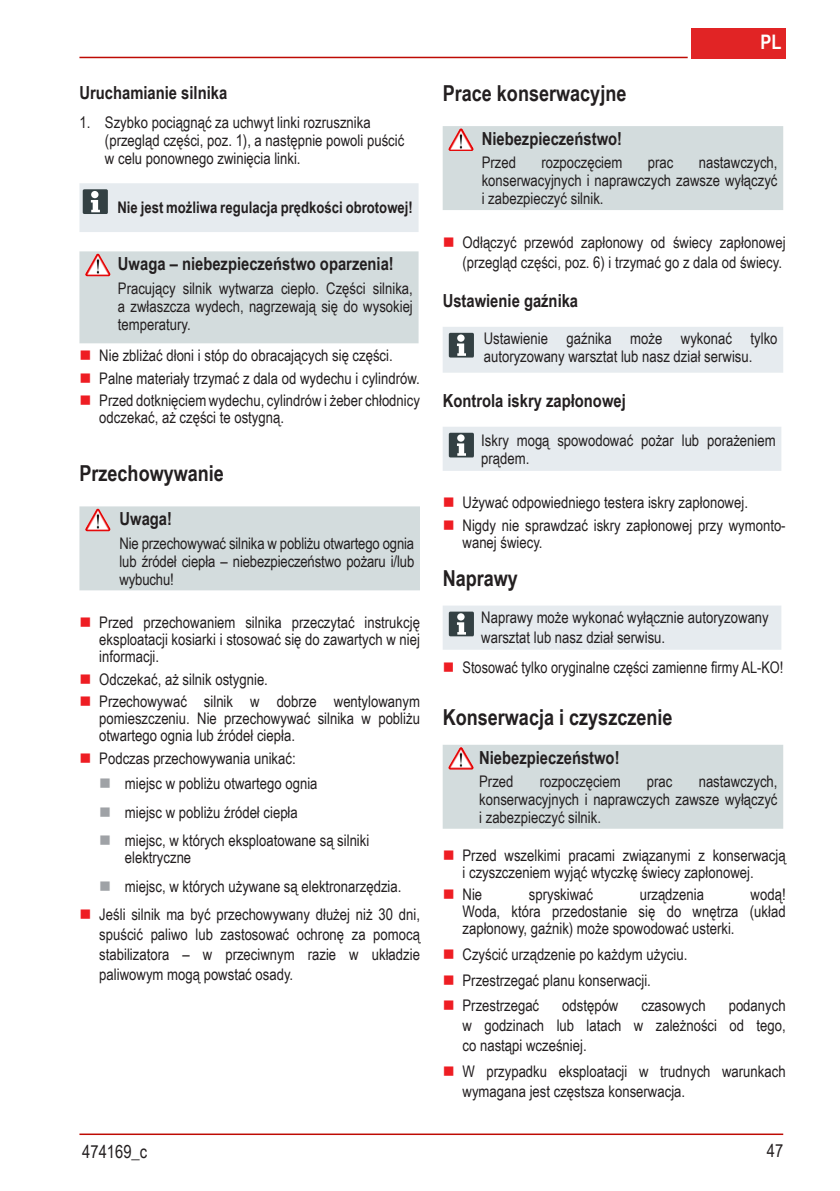
<style>
.page{position:relative;width:840px;height:1191px;background:#fff}
.page>*{position:absolute;margin:0;border:0;box-sizing:border-box;transform-origin:0 0}
.Überschrift_1{font:700 22px "Arial Narrow";color:#231f20}
.t1{font:700 20px "Arial Narrow";color:#fff}
.Hinweistext_Fett{font:700 18px "Arial Narrow";color:#231f20}
.Überschrift_2{font:700 18px "Arial Narrow";color:#231f20}
.t2{font:18px "Arial Narrow";color:#231f20}
.Hinweistext{font:16px/18px "Arial Narrow";color:#231f20}
.Hinweistext-2{font:700 16px "Arial Narrow";color:#231f20}
</style>
<div class="page">
<div style="left:691px;top:28px;width:94px;height:30px;background:#e12425"></div>
<hr style="left:79px;top:57px;width:608px;height:1px;background:#be0a03">
<hr style="left:79px;top:1133px;width:703px;height:2px;background:#be0a03">
<div style="left:79px;top:183px;width:339px;height:49px;background:#e6ebef"></div>
<div style="left:91px;top:191px;width:7px;height:7px;background:#fff;border-radius:50%"></div>
<div style="left:79px;top:251px;width:339px;height:92px;background:#d3dcdd"></div>
<img style="left:85px;top:254px;width:25px;height:22px">
<div style="left:79px;top:506px;width:341px;height:84px;background:#d3dcdd"></div>
<img style="left:85px;top:508px;width:25px;height:23px">
<div style="left:442px;top:126px;width:340px;height:84px;background:#d3dcdd"></div>
<img style="left:448px;top:128px;width:25px;height:23px">
<div style="left:443px;top:327px;width:339px;height:46px;background:#e6ebef"></div>
<div style="left:457px;top:334px;width:7px;height:8px;background:#fff;border-radius:50%"></div>
<div style="left:443px;top:427px;width:338px;height:44px;background:#e6ebef"></div>
<div style="left:457px;top:434px;width:7px;height:8px;background:#fff;border-radius:50%"></div>
<div style="left:443px;top:605px;width:338px;height:44px;background:#e6ebef"></div>
<div style="left:457px;top:613px;width:7px;height:7px;background:#fff;border-radius:50%"></div>
<div style="left:442px;top:745px;width:340px;height:83px;background:#d3dcdd"></div>
<img style="left:448px;top:747px;width:25px;height:22px">
<p class="Überschrift_2" style="left:79px;top:79px;width:149px">Uruchamianie silnika</p>
<p class="Hinweistext" style="left:105px;top:113px;width:300px;text-indent:-26px">1. Szybko pociągnąć za uchwyt linki rozrusznika (przegląd części, poz. 1), a następnie powoli puścić w celu ponownego zwinięcia linki.</p>
<p class="Hinweistext-2" style="left:117px;top:196px;width:297px">Nie jest możliwa regulacja prędkości obrotowej!</p>
<p class="Hinweistext_Fett" style="left:118px;top:250px;width:277px">Uwaga – niebezpieczeństwo oparzenia!</p>
<p class="Hinweistext" style="left:118px;top:278px;width:296px;text-align:justify">Pracujący silnik wytwarza ciepło. Części silnika, a zwłaszcza wydech, nagrzewają się do wysokiej temperatury.</p>
<p class="Hinweistext" style="left:99px;top:345px;width:295px">Nie zbliżać dłoni i stóp do obracających się części.</p>
<p class="Hinweistext" style="left:99px;top:368px;width:322px">Palne materiały trzymać z dala od wydechu i cylindrów.</p>
<p class="Hinweistext" style="left:99px;top:391px;width:322px;line-height:17px">Przed dotknięciem wydechu, cylindrów i żeber chłodnicy odczekać, aż części te ostygną.</p>
<p class="Überschrift_1" style="left:79px;top:457px;width:146px">Przechowywanie</p>
<p class="Hinweistext_Fett" style="left:119px;top:505px;width:54px">Uwaga!</p>
<p class="Hinweistext" style="left:119px;top:533px;width:296px;text-align:justify">Nie przechowywać silnika w pobliżu otwartego ognia lub źródeł ciepła – niebezpieczeństwo pożaru i/lub wybuchu!</p>
<p class="Hinweistext" style="left:99px;top:613px;width:322px;line-height:17px;text-align:justify">Przed przechowaniem silnika przeczytać instrukcję eksploatacji kosiarki i stosować się do zawartych w niej informacji.</p>
<p class="Hinweistext" style="left:99px;top:669px;width:170px">Odczekać, aż silnik ostygnie.</p>
<p class="Hinweistext" style="left:99px;top:692px;width:322px;line-height:17px;text-align:justify">Przechowywać silnik w dobrze wentylowanym pomieszczeniu. Nie przechowywać silnika w pobliżu otwartego ognia lub źródeł ciepła.</p>
<p class="Hinweistext" style="left:99px;top:748px;width:198px">Podczas przechowywania unikać:</p>
<p class="Hinweistext" style="left:125px;top:774px;width:194px">miejsc w pobliżu otwartego ognia</p>
<p class="Hinweistext" style="left:125px;top:802px;width:174px">miejsc w pobliżu źródeł ciepła</p>
<p class="Hinweistext" style="left:125px;top:831px;width:246px;line-height:17px">miejsc, w których eksploatowane są silniki elektryczne</p>
<p class="Hinweistext" style="left:125px;top:876px;width:278px">miejsc, w których używane są elektronarzędzia.</p>
<p class="Hinweistext" style="left:99px;top:903px;width:322px;line-height:20px;text-align:justify">Jeśli silnik ma być przechowywany dłużej niż 30 dni, spuścić paliwo lub zastosować ochronę za pomocą stabilizatora – w przeciwnym razie w układzie paliwowym mogą powstać osady.</p>
<p class="t1" style="left:760px;top:27px;width:22px">PL</p>
<p class="Überschrift_1" style="left:442px;top:77px;width:185px">Prace konserwacyjne</p>
<p class="Hinweistext_Fett" style="left:481px;top:125px;width:142px">Niebezpieczeństwo!</p>
<p class="Hinweistext" style="left:481px;top:153px;width:36px">Przed</p>
<p class="Hinweistext" style="left:541px;top:153px;width:82px">rozpoczęciem</p>
<p class="Hinweistext" style="left:647px;top:153px;width:27px">prac</p>
<p class="Hinweistext" style="left:481px;top:153px;width:297px;text-align:justify;text-indent:217px">nastawczych, konserwacyjnych i naprawczych zawsze wyłączyć i zabezpieczyć silnik.</p>
<p class="Hinweistext" style="left:462px;top:231px;width:324px;line-height:20px">Odłączyć przewód zapłonowy od świecy zapłonowej (przegląd części, poz. 6) i trzymać go z dala od świecy.</p>
<p class="Überschrift_2" style="left:442px;top:287px;width:137px">Ustawienie gaźnika</p>
<p class="Hinweistext" style="left:483px;top:329px;width:295px">Ustawienie gaźnika może wykonać tylko autoryzowany warsztat lub nasz dział serwisu.</p>
<p class="Überschrift_2" style="left:442px;top:387px;width:184px">Kontrola iskry zapłonowej</p>
<p class="Hinweistext" style="left:481px;top:430px;width:296px">Iskry mogą spowodować pożar lub porażeniem prądem.</p>
<p class="Hinweistext" style="left:462px;top:493px;width:287px">Używać odpowiedniego testera iskry zapłonowej.</p>
<p class="Hinweistext" style="left:462px;top:516px;width:323px;line-height:17px">Nigdy nie sprawdzać iskry zapłonowej przy wymonto&shy;wanej świecy.</p>
<p class="Überschrift_1" style="left:442px;top:562px;width:77px">Naprawy</p>
<p class="Hinweistext" style="left:481px;top:607px;width:289px;line-height:20px">Naprawy może wykonać wyłącznie autoryzowany warsztat lub nasz dział serwisu.</p>
<p class="Hinweistext" style="left:462px;top:657px;width:322px">Stosować tylko oryginalne części zamienne firmy AL-KO!</p>
<p class="Überschrift_1" style="left:442px;top:701px;width:231px">Konserwacja i czyszczenie</p>
<p class="Hinweistext_Fett" style="left:479px;top:744px;width:142px">Niebezpieczeństwo!</p>
<p class="Hinweistext" style="left:479px;top:772px;width:36px">Przed</p>
<p class="Hinweistext" style="left:539px;top:772px;width:82px">rozpoczęciem</p>
<p class="Hinweistext" style="left:646px;top:772px;width:27px">prac</p>
<p class="Hinweistext" style="left:479px;top:772px;width:300px;text-align:justify;text-indent:219px">nastawczych, konserwacyjnych i naprawczych zawsze wyłączyć i zabezpieczyć silnik.</p>
<p class="Hinweistext" style="left:462px;top:846px;width:324px;line-height:17px">Przed wszelkimi pracami związanymi z konserwacją i czyszczeniem wyjąć wtyczkę świecy zapłonowej.</p>
<p class="Hinweistext" style="left:462px;top:885px;width:21px">Nie</p>
<p class="Hinweistext" style="left:528px;top:885px;width:66px">spryskiwać</p>
<p class="Hinweistext" style="left:639px;top:885px;width:66px">urządzenia</p>
<p class="Hinweistext" style="left:462px;top:885px;width:324px;line-height:17px;text-align:justify;text-indent:288px">wodą!<br>Woda, która przedostanie się do wnętrza (układ zapłonowy, gaźnik) może spowodować usterki.</p>
<p class="Hinweistext" style="left:462px;top:944px;width:226px">Czyścić urządzenie po każdym użyciu.</p>
<p class="Hinweistext" style="left:462px;top:970px;width:190px">Przestrzegać planu konserwacji.</p>
<p class="Hinweistext" style="left:462px;top:996px;width:78px">Przestrzegać</p>
<p class="Hinweistext" style="left:562px;top:996px;width:58px">odstępów</p>
<p class="Hinweistext" style="left:641px;top:996px;width:66px">czasowych</p>
<p class="Hinweistext" style="left:462px;top:995px;width:324px;line-height:20px;text-align:justify;text-indent:266px">podanych w godzinach lub latach w zależności od tego, co nastąpi wcześniej.</p>
<p class="Hinweistext" style="left:462px;top:1060px;width:324px;line-height:20px">W przypadku eksploatacji w trudnych warunkach wymagana jest częstsza konserwacja.</p>
<p class="t2" style="left:82px;top:1138px;width:66px">474169_c</p>
<p class="t2" style="left:766px;top:1137px;width:18px">47</p>
</div>
